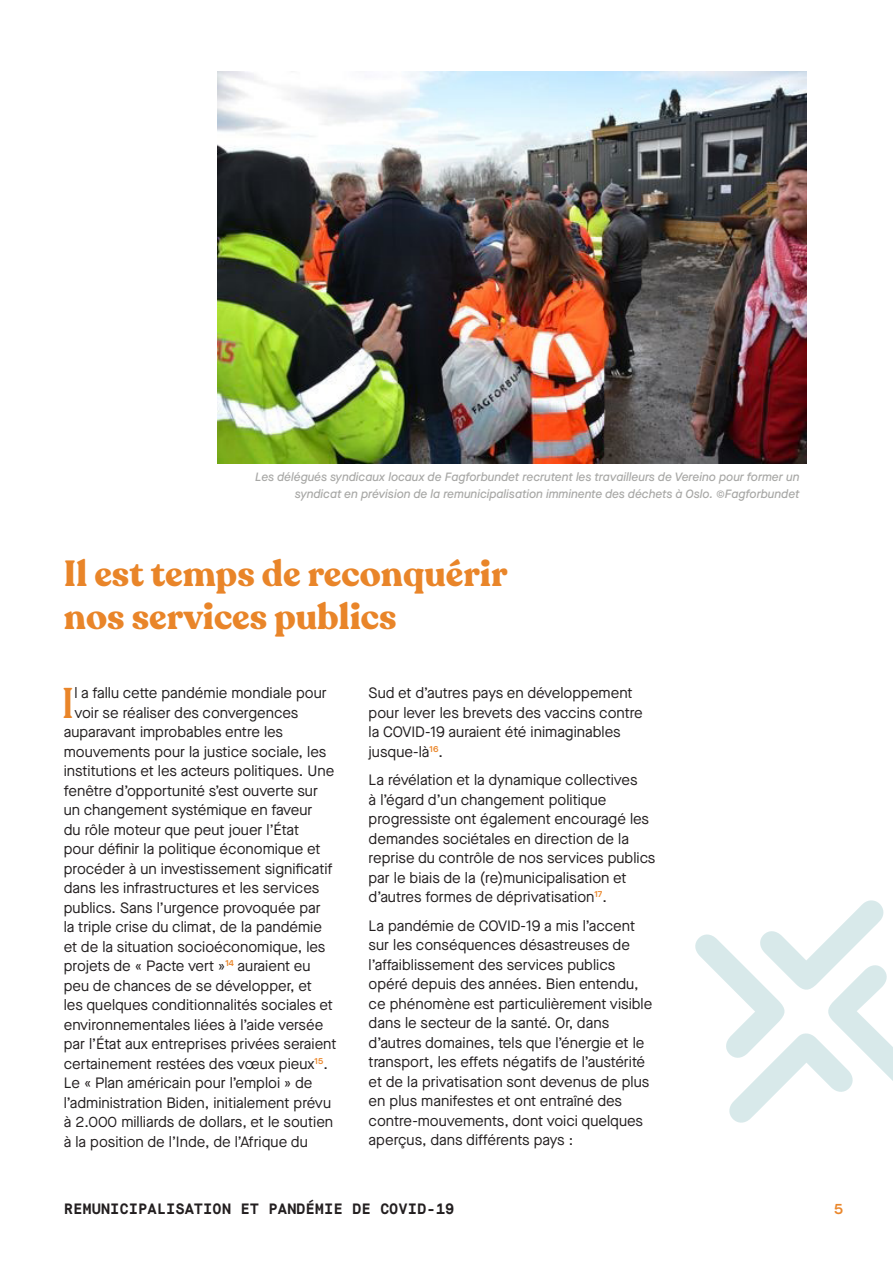
<style>
.page{position:relative;width:893px;height:1263px;background:#fff}
.page>*{position:absolute;margin:0;border:0;box-sizing:border-box;transform-origin:0 0}
.t1{font:500 42.45px "Recoleta";color:#e98529}
.t2{font:700 36px/43.2px "Recoleta";color:#e98529}
.List_Paragraph{font:15px/19.5px "Maison Neue";color:#231f20}
.t3{font:700 15px "Maison Mono";color:#231f20}
.t4{font:600 15px "Maison Neue";color:#ea872c}
.Source{font:italic 500 12px/16.5px "Maison Neue";color:#a8a8a6;text-align:right}
</style>
<div class="page">
<svg style="left:695px;top:900px;width:198px;height:223px"></svg>
<img style="left:217px;top:71px;width:589px;height:392px">
<p class="Source" style="left:255px;top:468px;width:546px">Les délégués syndicaux locaux de Fagforbundet recrutent les travailleurs de Vereino pour former un syndicat en prévision de la remunicipalisation imminente des déchets à Oslo. ©Fagforbundet</p>
<p class="t2" style="left:64px;top:553px;width:445px">Il est temps de reconquérir nos services publics</p>
<p class="t1" style="left:61px;top:677px;width:14px">I</p>
<p class="List_Paragraph" style="left:74px;top:683px;width:254px">l a fallu cette pandémie mondiale pour</p>
<p class="List_Paragraph" style="left:74px;top:702px;width:225px">voir se réaliser des convergences</p>
<p class="List_Paragraph" style="left:64px;top:722px;width:221px">auparavant improbables entre les</p>
<p class="List_Paragraph" style="left:64px;top:741px;width:264px">mouvements pour la justice sociale, les</p>
<p class="List_Paragraph" style="left:64px;top:761px;width:272px">institutions et les acteurs politiques. Une</p>
<p class="List_Paragraph" style="left:64px;top:780px;width:256px">fenêtre d’opportunité s’est ouverte sur</p>
<p class="List_Paragraph" style="left:64px;top:800px;width:250px">un changement systémique en faveur</p>
<p class="List_Paragraph" style="left:64px;top:819px;width:237px">du rôle moteur que peut jouer l’État</p>
<p class="List_Paragraph" style="left:64px;top:839px;width:258px">pour définir la politique économique et</p>
<p class="List_Paragraph" style="left:64px;top:858px;width:270px">procéder à un investissement significatif</p>
<p class="List_Paragraph" style="left:64px;top:878px;width:257px">dans les infrastructures et les services</p>
<p class="List_Paragraph" style="left:64px;top:897px;width:258px">publics. Sans l’urgence provoquée par</p>
<p class="List_Paragraph" style="left:64px;top:917px;width:260px">la triple crise du climat, de la pandémie</p>
<p class="List_Paragraph" style="left:64px;top:936px;width:263px">et de la situation socioéconomique, les</p>
<p class="List_Paragraph" style="left:64px;top:956px;width:248px">projets de « Pacte vert »<sup>14</sup> auraient eu</p>
<p class="List_Paragraph" style="left:64px;top:975px;width:250px">peu de chances de se développer, et</p>
<p class="List_Paragraph" style="left:64px;top:995px;width:271px">les quelques conditionnalités sociales et</p>
<p class="List_Paragraph" style="left:64px;top:1014px;width:261px">environnementales liées à l’aide versée</p>
<p class="List_Paragraph" style="left:64px;top:1034px;width:274px">par l’État aux entreprises privées seraient</p>
<p class="List_Paragraph" style="left:64px;top:1053px;width:266px">certainement restées des vœux pieux<sup>15</sup>.</p>
<p class="List_Paragraph" style="left:64px;top:1073px;width:250px">Le « Plan américain pour l’emploi » de</p>
<p class="List_Paragraph" style="left:64px;top:1092px;width:269px">l’administration Biden, initialement prévu</p>
<p class="List_Paragraph" style="left:64px;top:1112px;width:271px">à 2.000 milliards de dollars, et le soutien</p>
<p class="List_Paragraph" style="left:64px;top:1131px;width:246px">à la position de l’Inde, de l’Afrique du</p>
<p class="List_Paragraph" style="left:369px;top:683px;width:276px">Sud et d’autres pays en développement pour lever les brevets des vaccins contre la COVID-19 auraient été inimaginables jusque-là<sup>16</sup>.</p>
<p class="List_Paragraph" style="left:369px;top:770px;width:288px">La révélation et la dynamique collectives<br>à l’égard d’un changement politique progressiste ont également encouragé les demandes sociétales en direction de la reprise du contrôle de nos services publics par le biais de la (re)municipalisation et d’autres formes de déprivatisation<sup>17</sup>.</p>
<p class="List_Paragraph" style="left:369px;top:915px;width:285px">La pandémie de COVID-19 a mis l’accent sur les conséquences désastreuses de l’affaiblissement des services publics opéré depuis des années. Bien entendu, ce phénomène est particulièrement visible dans le secteur de la santé. Or, dans d’autres domaines, tels que l’énergie et le transport, les effets négatifs de l’austérité et de la privatisation sont devenus de plus en plus manifestes et ont entraîné des contre-mouvements, dont voici quelques aperçus, dans différents pays :</p>
<p class="t3" style="left:64px;top:1199px;width:392px">REMUNICIPALISATION ET PANDÉMIE DE COVID-19</p>
<p class="t4" style="left:834px;top:1198px;width:10px">5</p>
</div>
